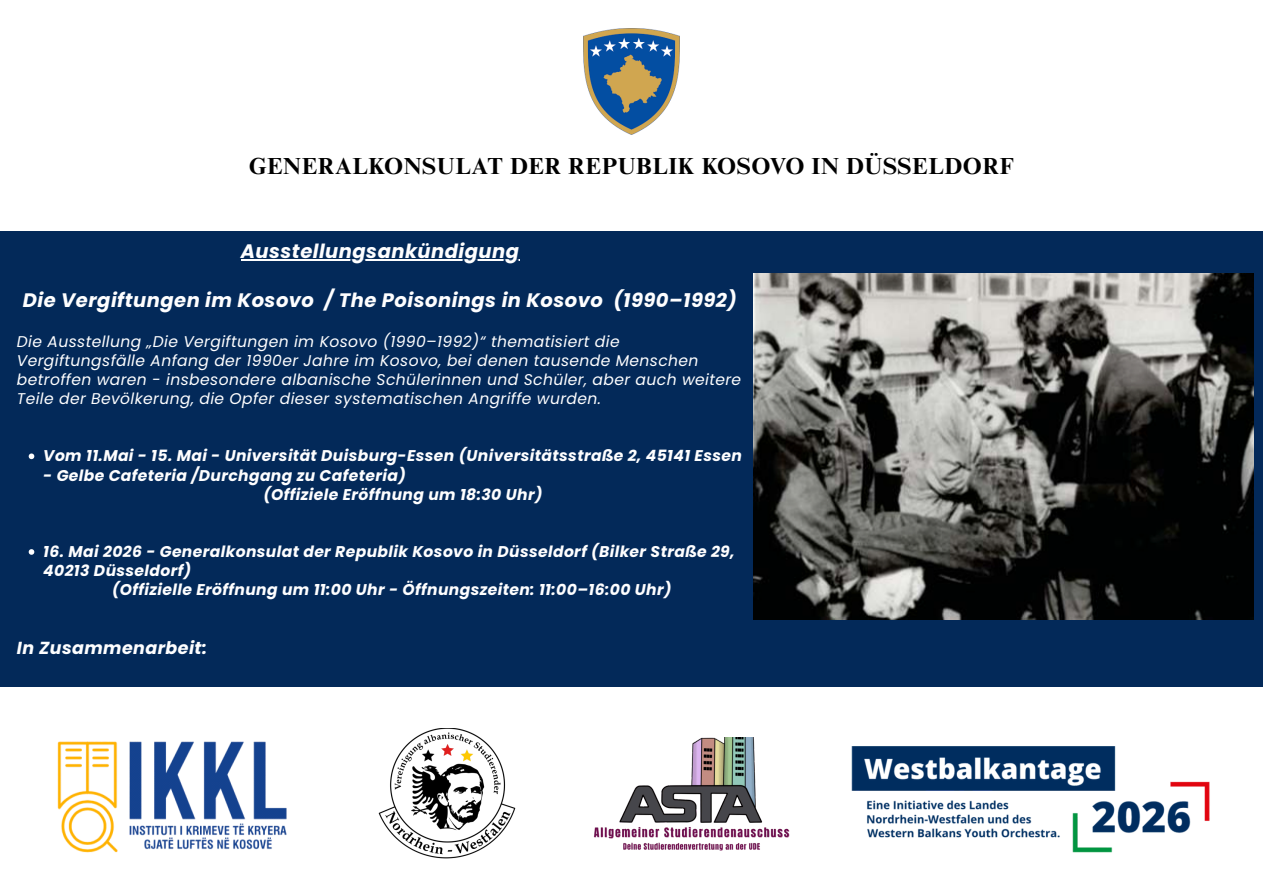
<style>
.page{position:relative;width:1263px;height:893px;background:#fff}
.page>*{position:absolute;margin:0;border:0;box-sizing:border-box;transform-origin:0 0}
.t1{font:700 23.25px "Times NRMT Pro";letter-spacing:.025em;color:#000}
.t2{font:italic 700 19.5px "Poppins";letter-spacing:.025em;color:#fefeff}
.t3{font:italic 700 17.4px "Poppins";letter-spacing:.025em;color:#fefeff}
.t4{font:italic 700 15.52px/19.1px "Poppins";letter-spacing:.025em;color:#fefeff}
.t5{font:italic 15.52px/19.1px "Poppins";letter-spacing:.025em;color:#fefeff}
</style>
<div class="page">
<div style="left:0;top:232px;width:1263px;height:455px;background:#032959"></div>
<img style="left:754px;top:273px;width:500px;height:347px">
<img style="left:583px;top:29px;width:96px;height:106px">
<img style="left:57px;top:741px;width:230px;height:112px">
<img style="left:593px;top:737px;width:197px;height:114px">
<img style="left:851px;top:746px;width:359px;height:107px">
<img style="left:378px;top:728px;width:138px;height:130px">
<hr style="left:241px;top:259px;width:278px;height:2px;background:#fefeff">
<svg style="left:29px;top:453px;width:5px;height:6px"></svg>
<svg style="left:29px;top:549px;width:5px;height:6px"></svg>
<h1 class="t1" style="left:249px;top:157px;width:767px">GENERALKONSULAT DER REPUBLIK KOSOVO IN DÜSSELDORF</h1>
<p class="t2" style="left:241px;top:238px;width:280px">Ausstellungsankündigung</p>
<p class="t2" style="left:23px;top:286px;width:715px">Die Vergiftungen im Kosovo / The Poisonings in Kosovo (1990–1992)</p>
<p class="t5" style="left:17px;top:332px;width:726px">Die Ausstellung „Die Vergiftungen im Kosovo (1990–1992)“ thematisiert die Vergiftungsfälle Anfang der 1990er Jahre im Kosovo, bei denen tausende Menschen betroffen waren - insbesondere albanische Schülerinnen und Schüler, aber auch weitere Teile der Bevölkerung, die Opfer dieser systematischen Angriffe wurden.</p>
<p class="t4" style="left:43px;top:446px;width:700px">Vom 11.Mai - 15. Mai - Universität Duisburg-Essen (Universitätsstraße 2, 45141 Essen</p>
<p class="t4" style="left:263px;top:465px;width:280px;text-indent:-220px">- Gelbe Cafeteria /Durchgang zu Cafeteria)<br>(Offiziele Eröffnung um 18:30 Uhr)</p>
<p class="t4" style="left:43px;top:542px;width:693px">16. Mai 2026 - Generalkonsulat der Republik Kosovo in Düsseldorf (Bilker Straße 29,</p>
<p class="t4" style="left:43px;top:561px;width:149px">40213 Düsseldorf)</p>
<p class="t4" style="left:112px;top:580px;width:561px">(Offizielle Eröffnung um 11:00 Uhr - Öffnungszeiten: 11:00–16:00 Uhr)</p>
<p class="t3" style="left:17px;top:636px;width:192px">In Zusammenarbeit:</p>
</div>
